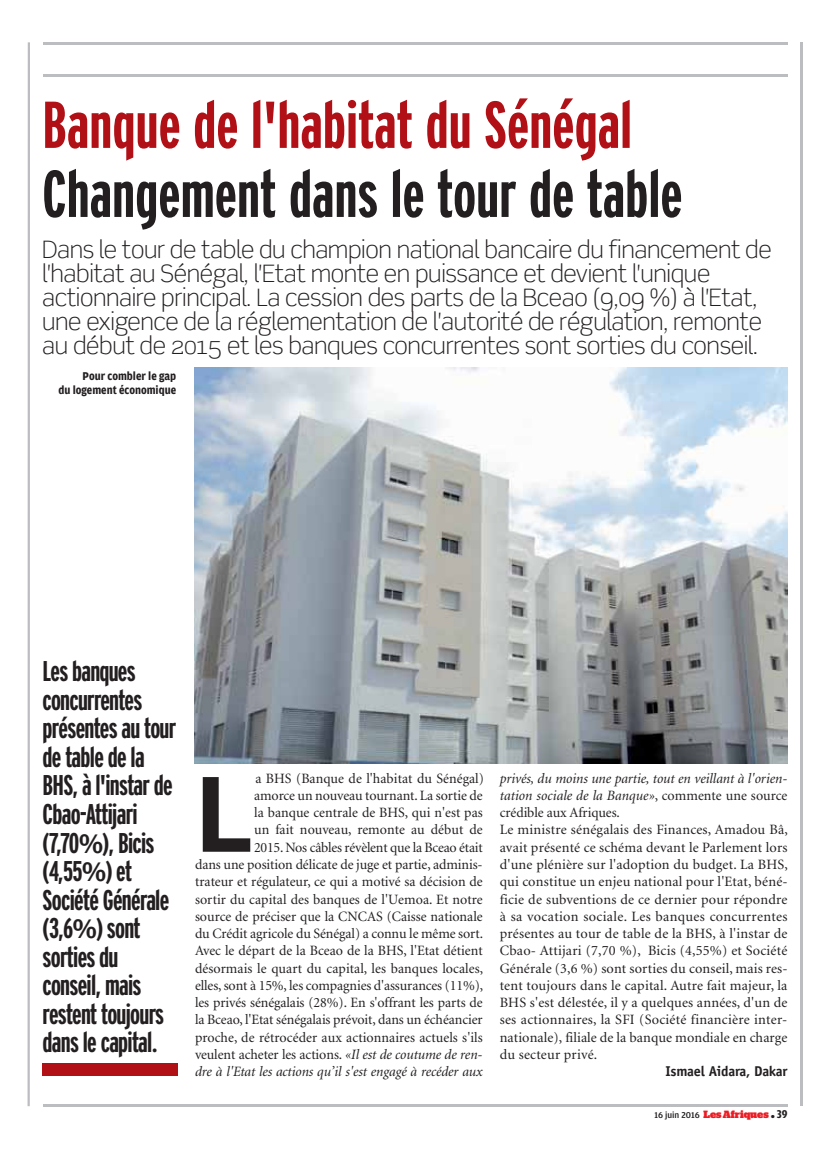
<style>
.page{position:relative;width:830px;height:1149px;background:#fff}
.page>*{position:absolute;margin:0;border:0;box-sizing:border-box;transform-origin:0 0}
.t1{font:111.45px "Priva Four Pro";color:#231f20}
.t2{font:700 extra-condensed 66px "Interstate";color:#231f20}
.t3{font:700 extra-condensed 66px "Interstate";color:#b01016}
.t4{font:700 extra-condensed 28.5px/28.5px "Interstate";letter-spacing:-.025em;color:#231f20}
.t5{font:300 24px/24px "Scene";letter-spacing:-.015em;color:#231f20}
.t6{font:14.25px/17.2px "Minion";letter-spacing:.005em;color:#231f20;text-align:right}
.t7{font:700 14.25px "Officina Sans";letter-spacing:-.015em;color:#231f20}
.t8{font:700 12px/13.5px "Amplitude";color:#231f20;text-align:right;scale:.9 1}
.t9{font:900 10.5px "Stag";color:#ed1c24}
.s1{font-family:"Amplitude";font-weight:500;font-stretch:normal}
.s2{font-style:italic}
.s3{font-family:"Amplitude";font-weight:500;font-size:9px;color:#231f20}
.s4{font-size:15px;color:#231f20}
.s5{font-family:"Amplitude Cond";font-weight:700;font-size:12px;color:#231f20}
</style>
<div class="page">
<hr style="left:43px;top:1103px;width:744px;height:2px;background:#bbbdc0">
<hr style="left:28px;top:42px;width:2px;height:1063px;background:#bbbdc0">
<hr style="left:800px;top:42px;width:2px;height:1063px;background:#bbbdc0">
<div style="left:43px;top:1062px;width:135px;height:13px;background:#b01016"></div>
<img style="left:194px;top:368px;width:592px;height:395px">
<hr style="left:43px;top:42px;width:744px;height:3px;background:#bbbdc0">
<hr style="left:43px;top:75px;width:744px;height:2px;background:#bbbdc0">
<h2 class="t3" style="left:42px;top:101px;width:591px">Banque de l'habitat du Sénégal</h2>
<h2 class="t2" style="left:42px;top:170px;width:641px">Changement dans le tour de table</h2>
<p class="t5" style="left:42px;top:238px;width:730px">Dans le tour de table du champion national bancaire du financement de l'habitat au Sénégal, l'Etat monte en puissance et devient l'unique actionnaire principal. La cession des parts de la Bceao (9,09 %) à l'Etat, une exigence de la réglementation de l'autorité de régulation, remonte au début de 2015 et les banques concurrentes sont sorties du conseil.</p>
<p class="t8" style="left:58px;top:370px;width:132px">Pour combler le gap<br>du logement économique</p>
<h3 class="t4" style="left:43px;top:659px;width:135px">Les banques concurrentes présentes au tour de table de la<br>BHS, à l'instar de<br>Cbao-Attijari (7,70<span class="s1">%</span>), Bicis (4,55<span class="s1">%</span>) et<br>Société Générale (3,6<span class="s1">%</span>) sont sorties du conseil, mais restent toujours dans le capital.</h3>
<p class="t6" style="left:195px;top:770px;width:290px">a BHS (Banque de l'habitat du Sénégal)<br>amorce un nouveau tournant. La sortie de<br>la banque centrale de BHS, qui n'est pas<br>un fait nouveau, remonte au début de<br>2015. Nos câbles révèlent que la Bceao était<br>dans une position délicate de juge et partie, adminis&shy;trateur et régulateur, ce qui a motivé sa décision de sortir du capital des banques de l'Uemoa. Et notre source de préciser que la CNCAS (Caisse nationale du Crédit agricole du Sénégal) a connu le même sort.<br>Avec le départ de la Bceao de la BHS, l'Etat détient désormais le quart du capital, les banques locales, elles, sont à 15%, les compagnies d'assurances (11%), les privés sénégalais (28%). En s'offrant les parts de la Bceao, l'Etat sénégalais prévoit, dans un échéancier proche, de rétrocéder aux actionnaires actuels s'ils veulent acheter les actions. <span class="s2">«Il est de coutume de ren&shy;dre à l'Etat les actions qu’il s'est engagé à recéder aux</span></p>
<p class="t6" style="left:499px;top:770px;width:289px;text-align:left"><span class="s2">privés, du moins une partie, tout en veillant à l'orien&shy;tation sociale de la Banque»</span>, commente une source crédible aux Afriques.<br>Le ministre sénégalais des Finances, Amadou Bâ, avait présenté ce schéma devant le Parlement lors d'une plénière sur l'adoption du budget. La BHS, qui constitue un enjeu national pour l'Etat, béné&shy;ficie de subventions de ce dernier pour répondre à sa vocation sociale. Les banques concurrentes présentes au tour de table de la BHS, à l'instar de Cbao- Attijari (7,70 %), Bicis (4,55%) et Société Générale (3,6 %) sont sorties du conseil, mais res&shy;tent toujours dans le capital. Autre fait majeur, la BHS s'est délestée, il y a quelques années, d'un de ses actionnaires, la SFI (Société financière inter&shy;nationale), filiale de la banque mondiale en charge du secteur privé.</p>
<h1 class="t1" style="left:195px;top:747px;width:56px">L</h1>
<p class="t7" style="left:665px;top:1065px;width:123px">Ismael Aidara, Dakar</p>
<p class="t9" style="left:654px;top:1110px;width:134px"><span class="s3">16 juin 2016</span> Les Afriques <span class="s4">.</span> <span class="s5">39</span></p>
</div>
